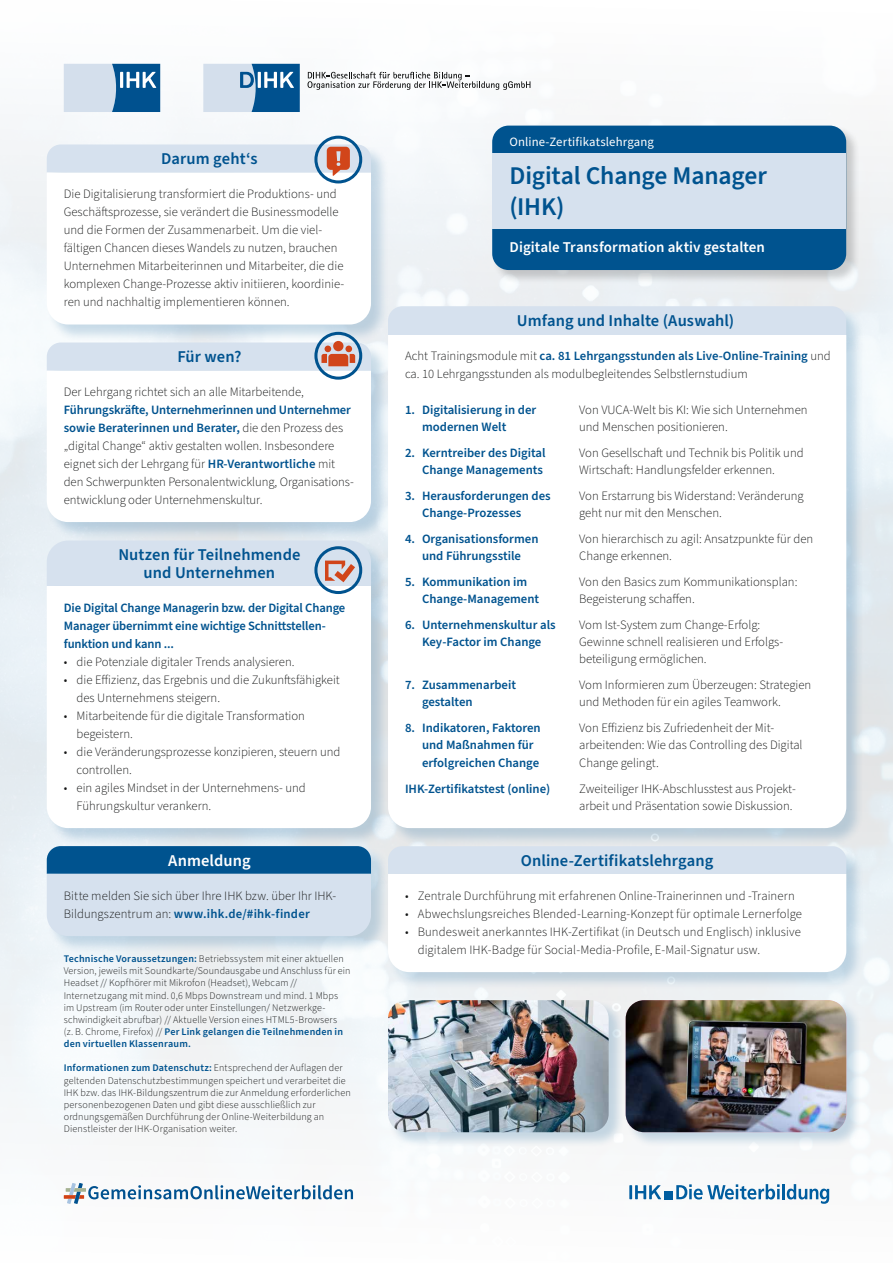
<style>
.page{position:relative;width:893px;height:1263px;background:#fff}
.page>*{position:absolute;margin:0;border:0;box-sizing:border-box;transform-origin:0 0}
.t1{font:600 25.5px/30.6px "Source Sans Pro";letter-spacing:-.005em;color:#00538f}
.t2{font:600 16.5px/18px "Source Sans Pro";letter-spacing:.005em;color:#00538f;text-align:center}
.t3{font:600 16.5px "Source Sans Pro";letter-spacing:.005em;color:#fff}
.t4{font:600 15px "Source Sans Pro";letter-spacing:.005em;color:#fff}
.t5{font:300 12.75px/18px "Source Sans Pro";color:#151616}
.t6{font:600 12.75px/17.2px "Source Sans Pro";color:#00538f}
.t7{font:12.75px "Source Sans Pro";letter-spacing:.01em;color:#fff}
.t8{font:300 10.2px/12.1px "Source Sans Pro";letter-spacing:.015em;color:#151616}
.s1{font-weight:600;color:#00538f}
</style>
<div class="page">
<img style="left:0;top:63px;width:893px;height:1137px">
<div style="left:388px;top:306px;width:476px;height:47px;background:#00538f;opacity:.2"></div>
<div style="left:389px;top:306px;width:457px;height:29px;background:#d6e1ee"></div>
<div style="left:47px;top:343px;width:342px;height:46px;background:#00538f;opacity:.2"></div>
<div style="left:47px;top:145px;width:342px;height:46px;background:#00538f;opacity:.2"></div>
<div style="left:47px;top:173px;width:342px;height:170px;background:#00538f;opacity:.2"></div>
<svg style="left:47px;top:176px;width:324px;height:148px"></svg>
<div style="left:47px;top:541px;width:342px;height:63px;background:#00538f;opacity:.2"></div>
<div style="left:47px;top:586px;width:342px;height:260px;background:#00538f;opacity:.2"></div>
<svg style="left:47px;top:586px;width:324px;height:242px"></svg>
<div style="left:47px;top:371px;width:342px;height:169px;background:#00538f;opacity:.2"></div>
<svg style="left:47px;top:371px;width:324px;height:151px"></svg>
<div style="left:388px;top:335px;width:476px;height:511px;background:#00538f;opacity:.2"></div>
<svg style="left:388px;top:335px;width:458px;height:493px"></svg>
<div style="left:47px;top:540px;width:324px;height:46px;background:#d6e1ee"></div>
<div style="left:314px;top:546px;width:48px;height:48px;border:3px solid #00538f;border-radius:50%"></div>
<svg style="left:47px;top:144px;width:324px;height:32px;background:#d8dbe4"></svg>
<div style="left:314px;top:136px;width:48px;height:47px;border:3px solid #00538f;border-radius:50%"></div>
<svg style="left:47px;top:342px;width:324px;height:29px;background:#d4d8e2"></svg>
<div style="left:314px;top:332px;width:48px;height:48px;border:3px solid #00538f;border-radius:50%"></div>
<svg style="left:64px;top:64px;width:96px;height:48px;background:#7fa6c7"></svg>
<svg style="left:203px;top:64px;width:97px;height:48px;background:#7aa3c4"></svg>
<svg style="left:307px;top:72px;width:223px;height:18px"></svg>
<hr style="left:782px;top:1184px;width:3px;height:15px;background:#005d9f">
<svg style="left:787px;top:1184px;width:42px;height:20px"></svg>
<div style="left:664px;top:1191px;width:8px;height:8px;background:#005d9f"></div>
<svg style="left:676px;top:1184px;width:104px;height:15px"></svg>
<hr style="left:629px;top:1185px;width:3px;height:14px;background:#005d9f">
<svg style="left:635px;top:1185px;width:26px;height:14px"></svg>
<svg style="left:64px;top:1183px;width:289px;height:21px"></svg>
<div style="left:492px;top:125px;width:368px;height:159px;background:#151616;opacity:.2"></div>
<div style="left:492px;top:126px;width:354px;height:144px;background:#00538f;border-radius:16px"></div>
<div style="left:492px;top:154px;width:354px;height:75px;background:#d6e1ee"></div>
<div style="left:388px;top:846px;width:476px;height:46px;background:#00538f;opacity:.2"></div>
<div style="left:47px;top:846px;width:342px;height:46px;background:#00538f;opacity:.2"></div>
<div style="left:388px;top:874px;width:476px;height:116px;background:#00538f;opacity:.2"></div>
<svg style="left:388px;top:846px;width:458px;height:126px"></svg>
<div style="left:47px;top:874px;width:342px;height:80px;background:#00538f;opacity:.2"></div>
<svg style="left:47px;top:846px;width:324px;height:90px;background:#95b5d1"></svg>
<div style="left:388px;top:1000px;width:237px;height:148px;background:#00538f;opacity:.2"></div>
<img style="left:388px;top:1000px;width:221px;height:132px">
<div style="left:625px;top:1000px;width:237px;height:148px;background:#00538f;opacity:.2"></div>
<img style="left:626px;top:1000px;width:220px;height:132px">
<p class="t2" style="left:161px;top:150px;width:98px">Darum geht‘s</p>
<p class="t5" style="left:64px;top:185px;width:282px">Die Digitalisierung transformiert die Produktions- und Geschäftsprozesse, sie verändert die Businessmodelle und die Formen der Zusammenarbeit. Um die viel&shy;fältigen Chancen dieses Wandels zu nutzen, brauchen Unternehmen Mitarbeiterinnen und Mitarbeiter, die die komplexen Change-Prozesse aktiv initiieren, koordinie&shy;ren und nachhaltig implementieren können.</p>
<p class="t2" style="left:177px;top:348px;width:65px">Für wen?</p>
<p class="t5" style="left:64px;top:383px;width:242px">Der Lehrgang richtet sich an alle Mitarbeitende,</p>
<p class="t5" style="left:64px;top:401px;width:292px"><span class="s1">Führungskräfte, Unternehmerinnen und Unternehmer sowie Beraterinnen und Berater,</span> die den Prozess des „digital Change“ aktiv gestalten wollen. Insbesondere eignet sich der Lehrgang für <span class="s1">HR-Verantwortliche</span> mit den Schwerpunkten Personalentwicklung, Organisations&shy;entwicklung oder Unternehmenskultur.</p>
<p class="t2" style="left:118px;top:546px;width:184px">Nutzen für Teilnehmende und Unternehmen</p>
<p class="t6" style="left:64px;top:599px;width:283px;line-height:18px">Die Digital Change Managerin bzw. der Digital Change<br>Manager übernimmt eine wichtige Schnittstellen&shy;funktion und kann ...</p>
<p class="t5" style="left:64px;top:653px;width:232px">• die Potenziale digitaler Trends analysieren.</p>
<p class="t5" style="left:77px;top:671px;width:265px;text-indent:-13px">• die Effizienz, das Ergebnis und die Zukunftsfähigkeit des Unternehmens steigern.</p>
<p class="t5" style="left:77px;top:707px;width:230px;text-indent:-13px">• Mitarbeitende für die digitale Transformation begeistern.</p>
<p class="t5" style="left:77px;top:743px;width:265px;text-indent:-13px">• die Veränderungsprozesse konzipieren, steuern und controllen.</p>
<p class="t5" style="left:77px;top:779px;width:231px;text-indent:-13px">• ein agiles Mindset in der Unternehmens- und<br>Führungskultur verankern.</p>
<p class="t3" style="left:168px;top:849px;width:84px">Anmeldung</p>
<p class="t5" style="left:64px;top:887px;width:273px">Bitte melden Sie sich über Ihre IHK bzw. über Ihr IHK-<br>Bildungszentrum an: <span class="s1">www.ihk.de/#ihk-finder</span></p>
<p class="t8" style="left:64px;top:953px;width:288px"><span class="s1">Technische Voraussetzungen:</span> Betriebssystem mit einer aktuellen Version, jeweils mit Soundkarte/Soundausgabe und Anschluss für ein Headset // Kopfhörer mit Mikrofon (Headset), Webcam // Internetzugang mit mind. 0,6 Mbps Downstream und mind. 1 Mbps im Upstream (im Router oder unter Einstellungen/ Netzwerkge&shy;schwindigkeit abrufbar) // Aktuelle Version eines HTML5-Browsers<br>(z. B. Chrome, Firefox) // <span class="s1">Per Link gelangen die Teilnehmenden in den virtuellen Klassenraum.</span></p>
<p class="t8" style="left:64px;top:1062px;width:289px"><span class="s1">Informationen zum Datenschutz:</span> Entsprechend der Auflagen der geltenden Datenschutzbestimmungen speichert und verarbeitet die IHK bzw. das IHK-Bildungszentrum die zur Anmeldung erforderlichen personenbezogenen Daten und gibt diese ausschließlich zur ordnungsgemäßen Durchführung der Online-Weiterbildung an Dienstleister der IHK-Organisation weiter.</p>
<p class="t7" style="left:509px;top:133px;width:146px">Online-Zertifikatslehrgang</p>
<h1 class="t1" style="left:509px;top:161px;width:259px">Digital Change Manager (IHK)</h1>
<p class="t4" style="left:509px;top:237px;width:257px">Digitale Transformation aktiv gestalten</p>
<p class="t2" style="left:517px;top:312px;width:219px">Umfang und Inhalte (Auswahl)</p>
<p class="t5" style="left:405px;top:347px;width:427px">Acht Trainingsmodule mit <span class="s1">ca. 81 Lehrgangsstunden als Live-Online-Training</span> und ca. 10 Lehrgangsstunden als modulbegleitendes Selbstlernstudium</p>
<p class="t6" style="left:422px;top:401px;width:116px;text-indent:-17px">1. Digitalisierung in der modernen Welt</p>
<p class="t5" style="left:579px;top:401px;width:230px;line-height:17.2px">Von VUCA-Welt bis KI: Wie sich Unternehmen und Menschen positionieren.</p>
<p class="t6" style="left:405px;top:444px;width:142px;text-align:right">2. Kerntreiber des Digital<br>Change Managements</p>
<p class="t5" style="left:579px;top:444px;width:226px;line-height:17.2px">Von Gesellschaft und Technik bis Politik und<br>Wirtschaft: Handlungsfelder erkennen.</p>
<p class="t6" style="left:422px;top:487px;width:130px;text-indent:-17px">3. Herausforderungen des<br>Change-Prozesses</p>
<p class="t5" style="left:579px;top:487px;width:226px;line-height:17.2px">Von Erstarrung bis Widerstand: Veränderung geht nur mit den Menschen.</p>
<p class="t6" style="left:405px;top:530px;width:135px;text-align:center">4. Organisationsformen und Führungsstile</p>
<p class="t5" style="left:579px;top:530px;width:236px;line-height:17.2px">Von hierarchisch zu agil: Ansatzpunkte für den<br>Change erkennen.</p>
<p class="t6" style="left:422px;top:573px;width:119px;text-indent:-17px">5. Kommunikation im<br>Change-Management</p>
<p class="t5" style="left:579px;top:573px;width:220px;line-height:17.2px">Von den Basics zum Kommunikationsplan:<br>Begeisterung schaffen.</p>
<p class="t6" style="left:405px;top:616px;width:152px;text-align:center">6. Unternehmenskultur als<br>Key-Factor im Change</p>
<p class="t5" style="left:579px;top:616px;width:206px;line-height:17.2px">Vom Ist-System zum Change-Erfolg:<br>Gewinne schnell realisieren und Erfolgs&shy;beteiligung ermöglichen.</p>
<p class="t6" style="left:422px;top:677px;width:96px;text-indent:-17px">7. Zusammenarbeit gestalten</p>
<p class="t5" style="left:579px;top:677px;width:234px;line-height:17.2px">Vom Informieren zum Überzeugen: Strategien und Methoden für ein agiles Teamwork.</p>
<p class="t6" style="left:422px;top:720px;width:120px;text-indent:-17px">8. Indikatoren, Faktoren und Maßnahmen für erfolgreichen Change</p>
<p class="t5" style="left:579px;top:720px;width:225px;line-height:17.2px">Von Effizienz bis Zufriedenheit der Mit&shy;arbeitenden: Wie das Controlling des Digital<br>Change gelingt.</p>
<p class="t6" style="left:405px;top:780px;width:147px">IHK-Zertifikatstest (online)</p>
<p class="t5" style="left:579px;top:780px;width:218px;line-height:17.2px">Zweiteiliger IHK-Abschlusstest aus Projekt&shy;arbeit und Präsentation sowie Diskussion.</p>
<p class="t2" style="left:521px;top:852px;width:194px">Online-Zertifikatslehrgang</p>
<p class="t5" style="left:405px;top:887px;width:391px">• Zentrale Durchführung mit erfahrenen Online-Trainerinnen und -Trainern</p>
<p class="t5" style="left:405px;top:905px;width:398px">• Abwechslungsreiches Blended-Learning-Konzept für optimale Lernerfolge</p>
<p class="t5" style="left:418px;top:923px;width:385px;text-indent:-13px">• Bundesweit anerkanntes IHK-Zertifikat (in Deutsch und Englisch) inklusive digitalem IHK-Badge für Social-Media-Profile, E-Mail-Signatur usw.</p>
</div>
